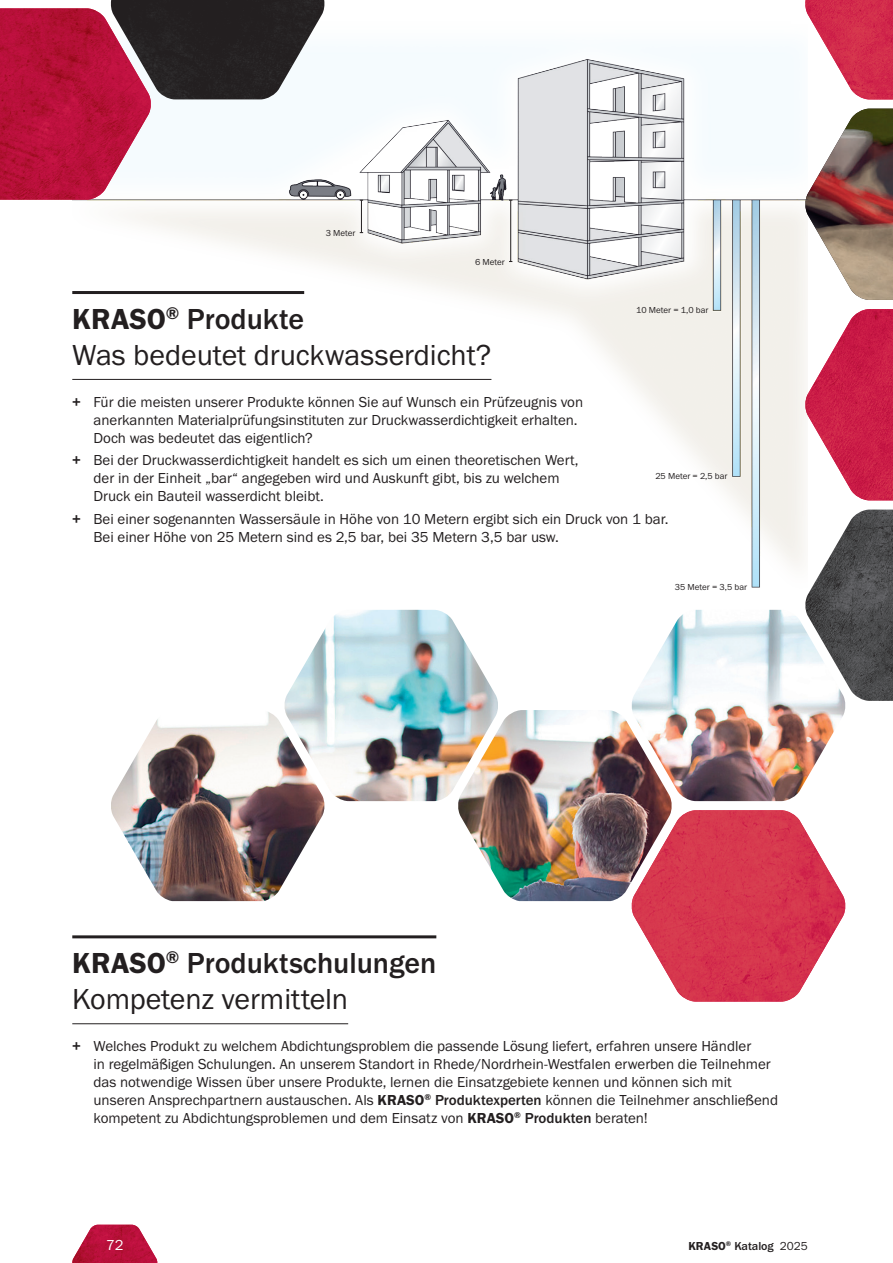
<style>
.page{position:relative;width:893px;height:1263px;background:#fff}
.page>*{position:absolute;margin:0;border:0;box-sizing:border-box;transform-origin:0 0}
.t1{font:30px "Franklin Gothic URW Boo";color:#231f20}
.t2{font:500 30px "Franklin Gothic URW";color:#231f20}
.t3{font:15px/18px "Franklin Gothic URW Boo";color:#231f20}
.t4{font:15px "Franklin Gothic URW Boo";color:#fff}
.t5{font:500 12px "Franklin Gothic URW";letter-spacing:-.005em;color:#231f20}
.t6{font:9px "Franklin Gothic URW Boo";color:#231f20}
.s1{font-family:"Franklin Gothic URW Dem";font-weight:400}
.s2{font-family:"Franklin Gothic URW Dem"}
.s3{font-family:"Franklin Gothic URW";font-weight:500}
.s4{font-family:"Franklin Gothic URW Boo";font-weight:400}
</style>
<div class="page">
<img style="left:111px;top:712px;width:214px;height:189px">
<img style="left:808px;top:309px;width:85px;height:191px">
<img style="left:805px;top:510px;width:88px;height:191px">
<img style="left:805px;top:0;width:88px;height:99px">
<img style="left:808px;top:109px;width:85px;height:191px">
<img style="left:72px;top:18px;width:736px;height:584px">
<hr style="left:361px;top:200px;width:1px;height:33px;background:#231f20">
<hr style="left:510px;top:200px;width:1px;height:61px;background:#231f20">
<img style="left:0;top:8px;width:152px;height:192px">
<img style="left:110px;top:0;width:215px;height:99px">
<img style="left:631px;top:610px;width:215px;height:191px">
<img style="left:284px;top:610px;width:214px;height:191px">
<img style="left:631px;top:810px;width:215px;height:191px">
<img style="left:457px;top:710px;width:215px;height:191px">
<hr style="left:72px;top:291px;width:232px;height:3px;background:#231f20">
<hr style="left:72px;top:379px;width:419px;height:1px;background:#231f20">
<hr style="left:72px;top:935px;width:364px;height:3px;background:#231f20">
<hr style="left:72px;top:1023px;width:276px;height:1px;background:#231f20">
<img style="left:72px;top:1225px;width:86px;height:38px">
<p class="t6" style="left:326px;top:227px;width:31px">3 Meter</p>
<p class="t6" style="left:475px;top:256px;width:31px">6 Meter</p>
<h1 class="t2" style="left:72px;top:300px;width:233px"><span class="s1">KRASO</span><sup>®</sup> Produkte</h1>
<h1 class="t1" style="left:72px;top:336px;width:421px">Was bedeutet druckwasserdicht?</h1>
<p class="t3" style="left:94px;top:393px;width:491px;text-indent:-21px"><span class="s2">+</span> Für die meisten unserer Produkte können Sie auf Wunsch ein Prüfzeugnis von anerkannten Materialprüfungsinstituten zur Druckwasserdichtigkeit erhalten.<br>Doch was bedeutet das eigentlich?</p>
<p class="t3" style="left:94px;top:451px;width:487px;text-indent:-21px"><span class="s2">+</span> Bei der Druckwasserdichtigkeit handelt es sich um einen theoretischen Wert, der in der Einheit „bar“ angegeben wird und Auskunft gibt, bis zu welchem<br>Druck ein Bauteil wasserdicht bleibt.</p>
<p class="t3" style="left:94px;top:509px;width:576px;text-indent:-21px"><span class="s2">+</span> Bei einer sogenannten Wassersäule in Höhe von 10 Metern ergibt sich ein Druck von 1 bar.<br>Bei einer Höhe von 25 Metern sind es 2,5 bar, bei 35 Metern 3,5 bar usw.</p>
<p class="t6" style="left:636px;top:304px;width:74px">10 Meter = 1,0 bar</p>
<p class="t6" style="left:655px;top:471px;width:74px">25 Meter = 2,5 bar</p>
<p class="t6" style="left:675px;top:581px;width:74px">35 Meter = 3,5 bar</p>
<h1 class="t2" style="left:72px;top:944px;width:366px"><span class="s1">KRASO</span><sup>®</sup> Produktschulungen</h1>
<h1 class="t1" style="left:72px;top:980px;width:277px">Kompetenz vermitteln</h1>
<p class="t3" style="left:94px;top:1037px;width:686px;text-indent:-21px"><span class="s2">+</span> Welches Produkt zu welchem Abdichtungsproblem die passende Lösung liefert, erfahren unsere Händler<br>in regelmäßigen Schulungen. An unserem Standort in Rhede/Nordrhein-Westfalen erwerben die Teilnehmer das notwendige Wissen über unsere Produkte, lernen die Einsatzgebiete kennen und können sich mit unseren Ansprechpartnern austauschen. Als <span class="s2">KRASO</span><sup>®</sup> <span class="s3">Produktexperten</span> können die Teilnehmer anschließend kompetent zu Abdichtungsproblemen und dem Einsatz von <span class="s2">KRASO</span><sup>®</sup> <span class="s3">Produkten</span> beraten!</p>
<p class="t4" style="left:106px;top:1236px;width:19px">72</p>
<p class="t5" style="left:688px;top:1239px;width:121px"><span class="s1">KRASO</span><sup>®</sup> Katalog <span class="s4">2025</span></p>
</div>
